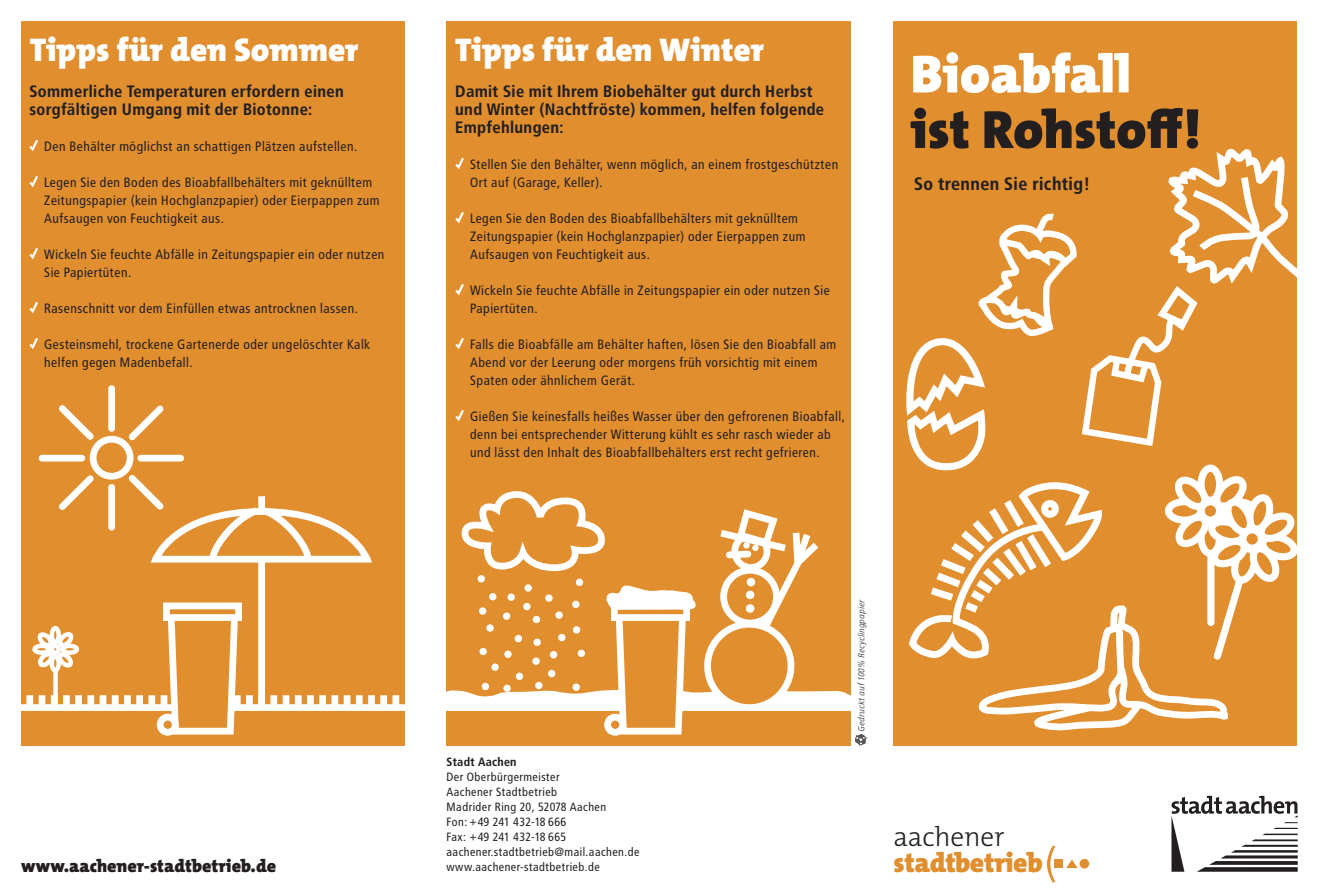
<style>
.page{position:relative;width:1319px;height:893px;background:#fff}
.page>*{position:absolute;margin:0;border:0;box-sizing:border-box;transform-origin:0 0}
.t1{font:900 54px "The Mix Os F";color:#231f20}
.t2{font:900 54px "The Mix Os F";color:#fff}
.t3{font:900 33px "The Mix Os F";color:#fff}
.t4{font:900 27.45px "The Mix Os F";letter-spacing:-.01em;color:#e18e2e}
.t5{font:300 27.45px "The Mix Os F";letter-spacing:-.005em;color:#231f20}
.t6{font:900 18px "The Mix Os F";color:#231f20}
.t7{font:700 18px "Transit";color:#231f20}
.t8{font:700 16.5px/18px "Transit";color:#231f20}
.t9{font:13.5px/18px "Transit";color:#231f20}
.t10{font:12px/15px "Transit";color:#231f20}
.t11{font:700 12px "Transit";color:#231f20}
.t12{font:italic 9px "Transit";color:#57585a}
</style>
<div class="page">
<div style="left:446px;top:21px;width:404px;height:724px;background:#e18e2e"></div>
<div style="left:21px;top:21px;width:383px;height:724px;background:#e18e2e"></div>
<svg style="left:29px;top:140px;width:9px;height:11px"></svg>
<svg style="left:29px;top:176px;width:9px;height:11px"></svg>
<svg style="left:29px;top:248px;width:9px;height:11px"></svg>
<svg style="left:29px;top:302px;width:9px;height:11px"></svg>
<svg style="left:29px;top:338px;width:9px;height:11px"></svg>
<svg style="left:455px;top:158px;width:9px;height:11px"></svg>
<svg style="left:455px;top:212px;width:9px;height:11px"></svg>
<svg style="left:455px;top:284px;width:9px;height:11px"></svg>
<svg style="left:455px;top:338px;width:9px;height:11px"></svg>
<svg style="left:455px;top:410px;width:9px;height:11px"></svg>
<div style="left:893px;top:21px;width:404px;height:724px;background:#e18e2e"></div>
<div style="left:53px;top:666px;width:5px;height:41px;background:#fff"></div>
<div style="left:50px;top:626px;width:11px;height:18px;border:4px solid #fff;border-radius:50%"></div>
<div style="left:50px;top:654px;width:11px;height:19px;border:4px solid #fff;border-radius:50%"></div>
<div style="left:32px;top:644px;width:19px;height:11px;border:4px solid #fff;border-radius:50%"></div>
<div style="left:60px;top:644px;width:19px;height:11px;border:4px solid #fff;border-radius:50%"></div>
<svg style="left:33px;top:628px;width:44px;height:44px"></svg>
<svg style="left:899px;top:148px;width:399px;height:735px"></svg>
<div style="left:20px;top:704px;width:388px;height:7px;background:#fff"></div>
<div style="left:258px;top:557px;width:7px;height:150px;background:#fff"></div>
<div style="left:26px;top:695px;width:7px;height:13px;background:#fff"></div>
<div style="left:39px;top:695px;width:6px;height:13px;background:#fff"></div>
<div style="left:51px;top:695px;width:7px;height:13px;background:#fff"></div>
<div style="left:63px;top:695px;width:7px;height:13px;background:#fff"></div>
<div style="left:75px;top:695px;width:7px;height:13px;background:#fff"></div>
<div style="left:87px;top:695px;width:7px;height:13px;background:#fff"></div>
<div style="left:100px;top:695px;width:6px;height:13px;background:#fff"></div>
<div style="left:112px;top:695px;width:7px;height:13px;background:#fff"></div>
<div style="left:124px;top:695px;width:7px;height:13px;background:#fff"></div>
<div style="left:136px;top:695px;width:7px;height:13px;background:#fff"></div>
<div style="left:148px;top:695px;width:7px;height:13px;background:#fff"></div>
<div style="left:161px;top:695px;width:6px;height:13px;background:#fff"></div>
<div style="left:246px;top:695px;width:7px;height:13px;background:#fff"></div>
<div style="left:270px;top:695px;width:7px;height:13px;background:#fff"></div>
<div style="left:282px;top:695px;width:7px;height:13px;background:#fff"></div>
<div style="left:295px;top:695px;width:6px;height:13px;background:#fff"></div>
<div style="left:307px;top:695px;width:7px;height:13px;background:#fff"></div>
<div style="left:319px;top:695px;width:7px;height:13px;background:#fff"></div>
<div style="left:331px;top:695px;width:7px;height:13px;background:#fff"></div>
<div style="left:343px;top:695px;width:7px;height:13px;background:#fff"></div>
<div style="left:356px;top:695px;width:6px;height:13px;background:#fff"></div>
<div style="left:368px;top:695px;width:7px;height:13px;background:#fff"></div>
<div style="left:380px;top:695px;width:7px;height:13px;background:#fff"></div>
<div style="left:392px;top:695px;width:7px;height:13px;background:#fff"></div>
<svg style="left:164px;top:621px;width:77px;height:115px"></svg>
<svg style="left:163px;top:603px;width:79px;height:18px"></svg>
<svg style="left:446px;top:488px;width:421px;height:258px"></svg>
<div style="left:160px;top:717px;width:15px;height:15px;background:#e18e2e;border-radius:50%"></div>
<div style="left:157px;top:714px;width:22px;height:22px;border:7px solid #fff;border-radius:50%"></div>
<div style="left:607px;top:717px;width:15px;height:15px;background:#e18e2e;border-radius:50%"></div>
<div style="left:604px;top:714px;width:22px;height:22px;border:7px solid #fff;border-radius:50%"></div>
<div style="left:90px;top:436px;width:43px;height:44px;border:7px solid #fff;border-radius:50%"></div>
<div style="left:42px;top:455px;width:40px;height:7px;background:#fff"></div>
<div style="left:141px;top:455px;width:40px;height:7px;background:#fff"></div>
<div style="left:108px;top:487px;width:7px;height:40px;background:#fff"></div>
<div style="left:108px;top:389px;width:7px;height:39px;background:#fff"></div>
<svg style="left:59px;top:469px;width:41px;height:41px"></svg>
<svg style="left:123px;top:405px;width:41px;height:41px"></svg>
<svg style="left:123px;top:469px;width:249px;height:97px"></svg>
<svg style="left:59px;top:405px;width:41px;height:41px"></svg>
<h2 class="t3" style="left:30px;top:29px;width:330px">Tipps für den Sommer</h2>
<h2 class="t3" style="left:455px;top:29px;width:310px">Tipps für den Winter</h2>
<p class="t8" style="left:29px;top:83px;width:316px">Sommerliche Temperaturen erfordern einen sorgfältigen Umgang mit der Biotonne:</p>
<p class="t9" style="left:44px;top:138px;width:315px">Den Behälter möglichst an schattigen Plätzen aufstellen.</p>
<p class="t9" style="left:44px;top:174px;width:337px">Legen Sie den Boden des Bioabfallbehälters mit geknülltem<br>Zeitungspapier (kein Hochglanzpapier) oder Eierpappen zum<br>Aufsaugen von Feuchtigkeit aus.</p>
<p class="t9" style="left:44px;top:246px;width:342px">Wickeln Sie feuchte Abfälle in Zeitungspapier ein oder nutzen<br>Sie Papiertüten.</p>
<p class="t9" style="left:44px;top:300px;width:316px">Rasenschnitt vor dem Einfüllen etwas antrocknen lassen.</p>
<p class="t9" style="left:44px;top:336px;width:328px">Gesteinsmehl, trockene Gartenerde oder ungelöschter Kalk helfen gegen Madenbefall.</p>
<p class="t8" style="left:455px;top:83px;width:371px">Damit Sie mit Ihrem Biobehälter gut durch Herbst und Winter (Nachtfröste) kommen, helfen folgende<br>Empfehlungen:</p>
<p class="t9" style="left:470px;top:156px;width:370px">Stellen Sie den Behälter, wenn möglich, an einem frostgeschützten<br>Ort auf (Garage, Keller).</p>
<p class="t9" style="left:470px;top:210px;width:337px">Legen Sie den Boden des Bioabfallbehälters mit geknülltem<br>Zeitungspapier (kein Hochglanzpapier) oder Eierpappen zum<br>Aufsaugen von Feuchtigkeit aus.</p>
<p class="t9" style="left:470px;top:282px;width:361px">Wickeln Sie feuchte Abfälle in Zeitungspapier ein oder nutzen Sie<br>Papiertüten.</p>
<p class="t9" style="left:470px;top:336px;width:368px">Falls die Bioabfälle am Behälter haften, lösen Sie den Bioabfall am<br>Abend vor der Leerung oder morgens früh vorsichtig mit einem<br>Spaten oder ähnlichem Gerät.</p>
<p class="t9" style="left:470px;top:408px;width:377px">Gießen Sie keinesfalls heißes Wasser über den gefrorenen Bioabfall, denn bei entsprechender Witterung kühlt es sehr rasch wieder ab und lässt den Inhalt des Bioabfallbehälters erst recht gefrieren.</p>
<h1 class="t2" style="left:910px;top:40px;width:222px">Bioabfall</h1>
<h1 class="t1" style="left:910px;top:95px;width:292px">ist Rohstoff!</h1>
<h3 class="t7" style="left:913px;top:173px;width:178px">So trennen Sie richtig!</h3>
<h3 class="t6" style="left:21px;top:854px;width:256px">www.aachener-stadtbetrieb.de</h3>
<p class="t11" style="left:446px;top:755px;width:72px">Stadt Aachen</p>
<p class="t10" style="left:446px;top:770px;width:195px">Der Oberbürgermeister<br>Aachener Stadtbetrieb<br>Madrider Ring 20, 52078 Aachen<br>Fon: +49 241 432-18 666<br>Fax: +49 241 432-18 665 aachener.stadtbetrieb@mail.aachen.de www.aachener-stadtbetrieb.de</p>
<p class="t12" style="left:856px;top:732px;width:134px;rotate:-90deg">Gedruckt auf 100% Recyclingpapier</p>
<h3 class="t5" style="left:893px;top:819px;width:113px">aachener</h3>
<h3 class="t4" style="left:893px;top:845px;width:151px">stadtbetrieb</h3>
</div>
